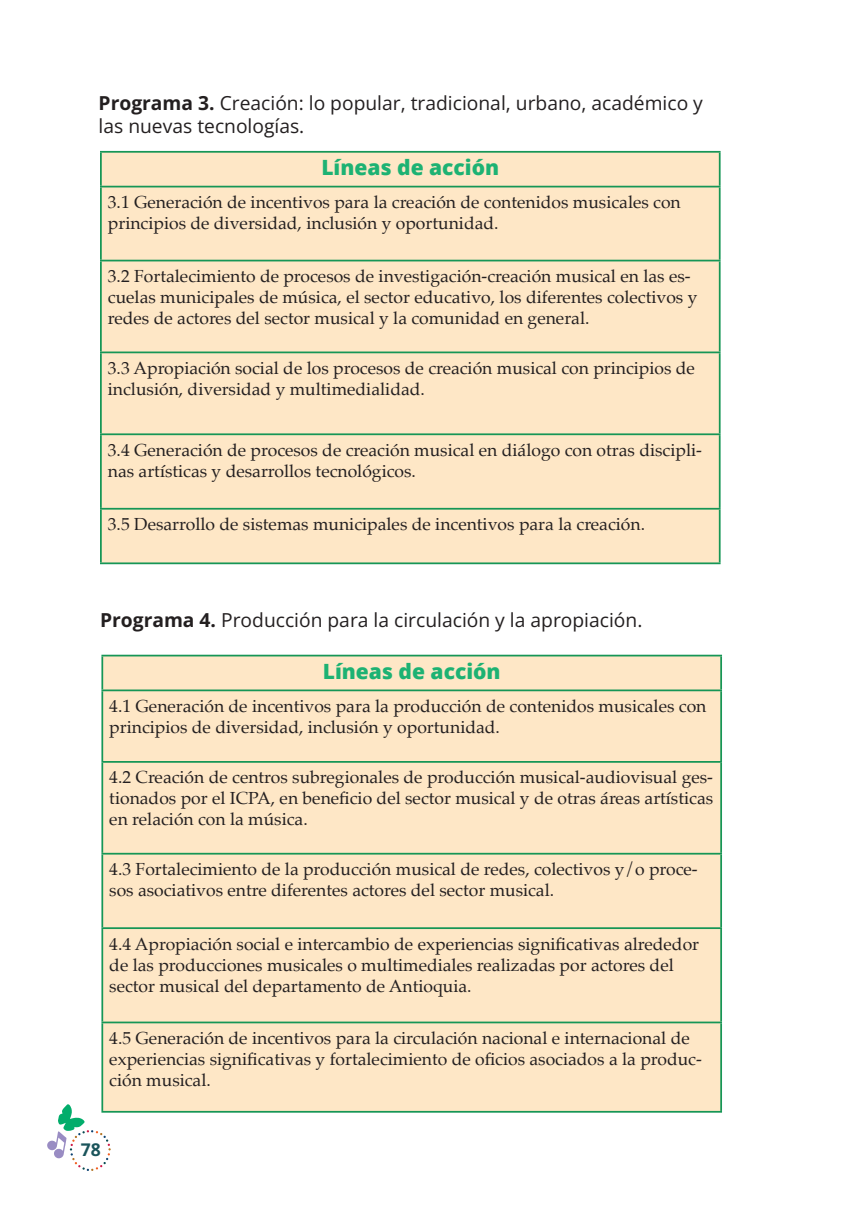
<style>
.page{position:relative;width:844px;height:1221px;background:#fff}
.page>*{position:absolute;margin:0;border:0;box-sizing:border-box;transform-origin:0 0}
.t1{font:800 21px "Open Sans";color:#1db273}
.t2{font:19.25px/23.1px "Open Sans";color:#231f20}
.t3{font:17.5px/21px "Palatino";color:#231f20}
.t4{font:700 17.5px "Open Sans";color:#1a545b}
.s1{font-weight:700}
</style>
<div class="page">
<div style="left:102px;top:153px;width:616px;height:409px;background:#fee7c6"></div>
<hr style="left:100px;top:151px;width:620px;height:2px;background:#169656">
<hr style="left:100px;top:153px;width:2px;height:33px;background:#169656">
<hr style="left:718px;top:153px;width:2px;height:33px;background:#169656">
<hr style="left:100px;top:186px;width:620px;height:1px;background:#169656">
<hr style="left:100px;top:187px;width:2px;height:73px;background:#169656">
<hr style="left:718px;top:187px;width:2px;height:73px;background:#169656">
<hr style="left:100px;top:260px;width:620px;height:1px;background:#169656">
<hr style="left:100px;top:261px;width:2px;height:90px;background:#169656">
<hr style="left:718px;top:261px;width:2px;height:90px;background:#169656">
<hr style="left:100px;top:351px;width:620px;height:2px;background:#169656">
<hr style="left:100px;top:353px;width:2px;height:80px;background:#169656">
<hr style="left:718px;top:353px;width:2px;height:80px;background:#169656">
<hr style="left:100px;top:433px;width:620px;height:2px;background:#169656">
<hr style="left:100px;top:435px;width:2px;height:73px;background:#169656">
<hr style="left:718px;top:435px;width:2px;height:73px;background:#169656">
<hr style="left:100px;top:509px;width:2px;height:53px;background:#169656">
<hr style="left:718px;top:509px;width:2px;height:53px;background:#169656">
<hr style="left:100px;top:508px;width:620px;height:1px;background:#169656">
<hr style="left:100px;top:562px;width:620px;height:2px;background:#169656">
<div style="left:103px;top:656px;width:617px;height:454px;background:#fee7c6"></div>
<hr style="left:101px;top:654px;width:620px;height:2px;background:#169656">
<hr style="left:101px;top:656px;width:2px;height:33px;background:#169656">
<hr style="left:720px;top:656px;width:1px;height:33px;background:#169656">
<hr style="left:101px;top:689px;width:620px;height:2px;background:#169656">
<hr style="left:101px;top:691px;width:2px;height:70px;background:#169656">
<hr style="left:720px;top:691px;width:1px;height:70px;background:#169656">
<hr style="left:101px;top:761px;width:620px;height:1px;background:#169656">
<hr style="left:101px;top:762px;width:2px;height:90px;background:#169656">
<hr style="left:720px;top:762px;width:1px;height:90px;background:#169656">
<hr style="left:101px;top:852px;width:620px;height:2px;background:#169656">
<hr style="left:101px;top:854px;width:2px;height:73px;background:#169656">
<hr style="left:720px;top:854px;width:1px;height:73px;background:#169656">
<hr style="left:101px;top:927px;width:620px;height:2px;background:#169656">
<hr style="left:101px;top:929px;width:2px;height:92px;background:#169656">
<hr style="left:720px;top:929px;width:1px;height:92px;background:#169656">
<hr style="left:101px;top:1023px;width:2px;height:87px;background:#169656">
<hr style="left:720px;top:1023px;width:1px;height:87px;background:#169656">
<hr style="left:101px;top:1021px;width:620px;height:2px;background:#169656">
<hr style="left:101px;top:1110px;width:620px;height:2px;background:#169656">
<svg style="left:47px;top:1104px;width:64px;height:66px"></svg>
<p class="t2" style="left:98px;top:91px;width:605px"><span class="s1">Programa 3.</span> Creación: lo popular, tradicional, urbano, académico y las nuevas tecnologías.</p>
<p class="t1" style="left:321px;top:151px;width:179px">Líneas de acción</p>
<p class="t3" style="left:108px;top:191px;width:574px">3.1 Generación de incentivos para la creación de contenidos musicales con principios de diversidad, inclusión y oportunidad.</p>
<p class="t3" style="left:108px;top:265px;width:591px">3.2 Fortalecimiento de procesos de investigación-creación musical en las es&shy;cuelas municipales de música, el sector educativo, los diferentes colectivos y redes de actores del sector musical y la comunidad en general.</p>
<p class="t3" style="left:108px;top:357px;width:588px">3.3 Apropiación social de los procesos de creación musical con principios de inclusión, diversidad y multimedialidad.</p>
<p class="t3" style="left:108px;top:439px;width:595px">3.4 Generación de procesos de creación musical en diálogo con otras discipli&shy;nas artísticas y desarrollos tecnológicos.</p>
<p class="t3" style="left:108px;top:513px;width:538px">3.5 Desarrollo de sistemas municipales de incentivos para la creación.</p>
<p class="t2" style="left:100px;top:608px;width:543px"><span class="s1">Programa 4.</span> Producción para la circulación y la apropiación.</p>
<p class="t1" style="left:323px;top:655px;width:179px">Líneas de acción</p>
<p class="t3" style="left:109px;top:695px;width:598px">4.1 Generación de incentivos para la producción de contenidos musicales con principios de diversidad, inclusión y oportunidad.</p>
<p class="t3" style="left:109px;top:766px;width:605px;text-align:justify">4.2 Creación de centros subregionales de producción musical-audiovisual ges&shy;tionados por el ICPA, en beneficio del sector musical y de otras áreas artísticas en relación con la música.</p>
<p class="t3" style="left:109px;top:858px;width:590px">4.3 Fortalecimiento de la producción musical de redes, colectivos y/o proce&shy;sos asociativos entre diferentes actores del sector musical.</p>
<p class="t3" style="left:109px;top:932px;width:591px">4.4 Apropiación social e intercambio de experiencias significativas alrededor de las producciones musicales o multimediales realizadas por actores del sector musical del departamento de Antioquia.</p>
<p class="t3" style="left:109px;top:1027px;width:594px">4.5 Generación de incentivos para la circulación nacional e internacional de experiencias significativas y fortalecimiento de oficios asociados a la produc&shy;ción musical.</p>
<p class="t4" style="left:81px;top:1137px;width:22px">78</p>
</div>
